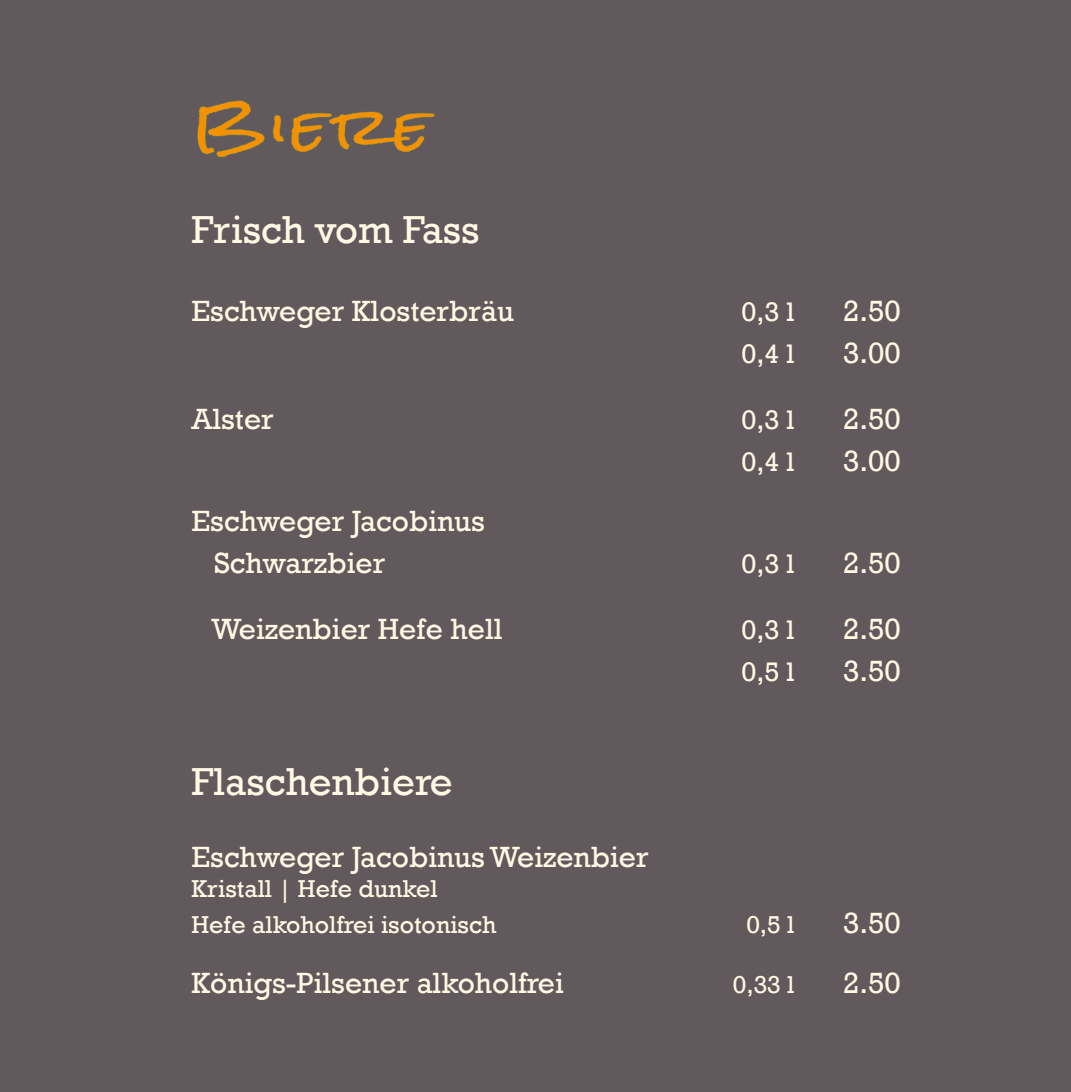
<style>
.page{position:relative;width:1071px;height:1092px;background:#fff}
.page>*{position:absolute;margin:0;border:0;box-sizing:border-box;transform-origin:0 0}
.t1{font:50px "Rock Salt";letter-spacing:.05em;color:#f39200;scale:1.25 1}
.t2{font:40px "Rockwell";color:#fff9e3}
.t3{font:30px/42px "Rockwell";color:#fff9e3}
.t4{font:27.5px "Rockwell";color:#fff9e3}
.t5{font:25px/36px "Rockwell";color:#fff9e3}
</style>
<div class="page">
<div style="left:0;top:0;width:1070px;height:1091px;background:#62595d"></div>
<svg style="left:197px;top:100px;width:68px;height:58px"></svg>
<svg style="left:272px;top:111px;width:163px;height:42px"></svg>
<h1 class="t1" style="left:191px;top:100px;width:193px">Biere</h1>
<h2 class="t2" style="left:191px;top:206px;width:289px">Frisch vom Fass</h2>
<p class="t3" style="left:191px;top:290px;width:324px">Eschweger Klosterbräu</p>
<p class="t4" style="left:741px;top:295px;width:54px">0,3 l</p>
<p class="t3" style="left:842px;top:290px;width:59px">2.50</p>
<p class="t4" style="left:741px;top:337px;width:54px">0,4 l</p>
<p class="t3" style="left:842px;top:332px;width:59px">3.00</p>
<p class="t3" style="left:191px;top:398px;width:84px">Alster</p>
<p class="t4" style="left:741px;top:403px;width:54px">0,3 l</p>
<p class="t3" style="left:842px;top:398px;width:59px">2.50</p>
<p class="t4" style="left:741px;top:445px;width:54px">0,4 l</p>
<p class="t3" style="left:842px;top:440px;width:59px">3.00</p>
<p class="t3" style="left:214px;top:500px;width:272px;text-indent:-22px">Eschweger Jacobinus<br>Schwarzbier</p>
<p class="t4" style="left:741px;top:547px;width:54px">0,3 l</p>
<p class="t3" style="left:842px;top:542px;width:59px">2.50</p>
<p class="t3" style="left:211px;top:608px;width:292px">Weizenbier Hefe hell</p>
<p class="t4" style="left:741px;top:613px;width:54px">0,3 l</p>
<p class="t3" style="left:842px;top:608px;width:59px">2.50</p>
<p class="t4" style="left:741px;top:655px;width:54px">0,5 l</p>
<p class="t3" style="left:842px;top:650px;width:59px">3.50</p>
<h2 class="t2" style="left:191px;top:758px;width:262px">Flaschenbiere</h2>
<p class="t3" style="left:191px;top:836px;width:458px">Eschweger Jacobinus Weizenbier</p>
<p class="t5" style="left:191px;top:871px;width:306px">Kristall | Hefe dunkel<br>Hefe alkoholfrei isotonisch</p>
<p class="t5" style="left:746px;top:907px;width:49px">0,5 l</p>
<p class="t3" style="left:842px;top:902px;width:59px">3.50</p>
<p class="t3" style="left:191px;top:962px;width:374px">Königs-Pilsener alkoholfrei</p>
<p class="t5" style="left:732px;top:967px;width:63px">0,33 l</p>
<p class="t3" style="left:842px;top:962px;width:59px">2.50</p>
</div>
